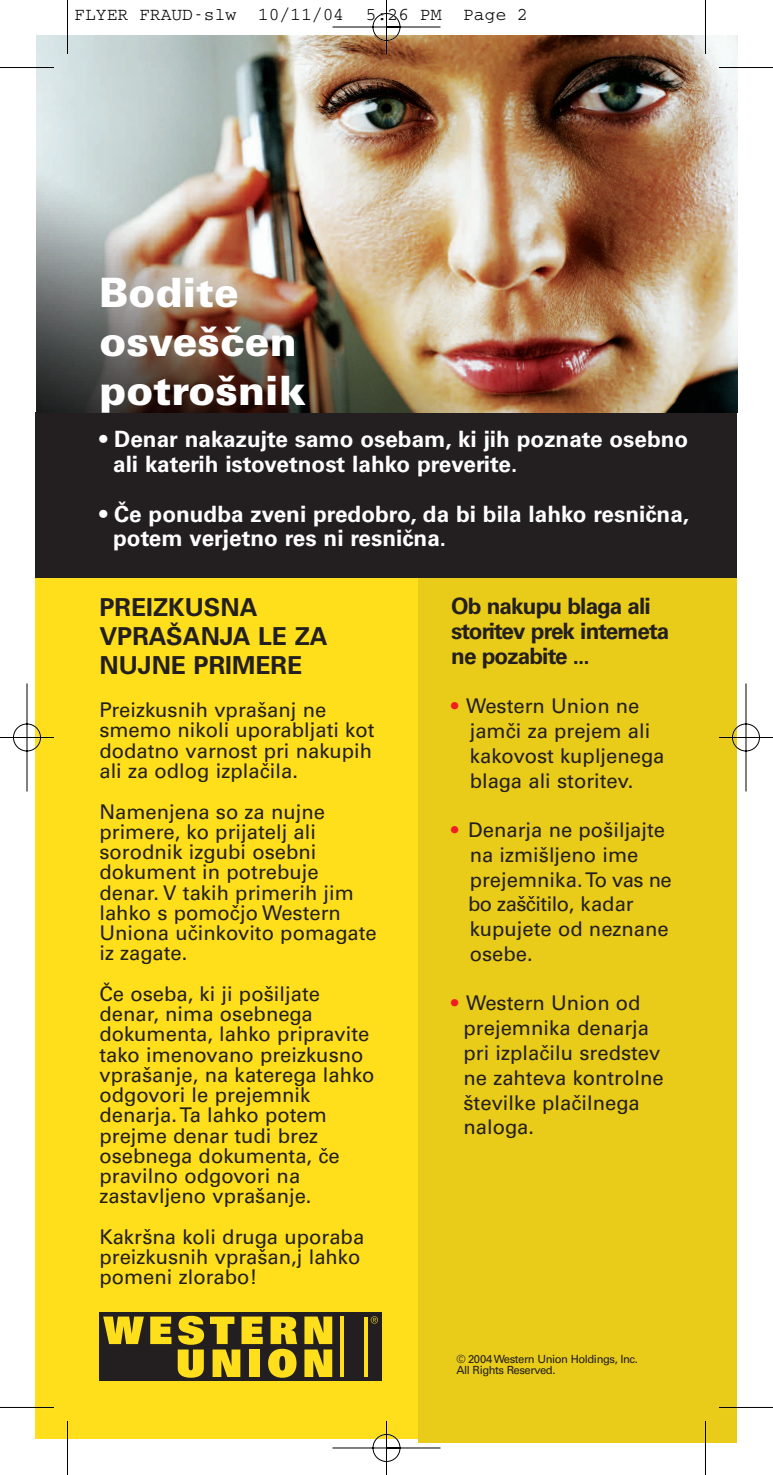
<style>
.page{position:relative;width:773px;height:1475px;background:#fff}
.page>*{position:absolute;margin:0;border:0;box-sizing:border-box;transform-origin:0 0}
.t1{font:900 40.5px/48.6px "Univers CE";color:#fff}
.t2{font:700 24.75px/29.2px "Univers CE";color:#231f20}
.t3{font:700 22.5px/24.8px "Univers CE";color:#fff}
.t4{font:700 22.5px/24.8px "Univers CE";letter-spacing:-.04em;color:#231f20}
.t5{font:500 20.25px/20.2px "Univers CE";color:#231f20}
.t6{font:18px "Courier";color:#000}
.t7{font:500 11.25px/11.2px "Univers CE";letter-spacing:-.04em;color:#231f20}
.s1{color:#ee1d23}
</style>
<div class="page">
<img style="left:0;top:0;width:773px;height:1474px">
<p class="t6" style="left:74px;top:9px;width:455px">FLYER FRAUD-slw 10/11/04 5:26 PM Page 2</p>
<h1 class="t1" style="left:99px;top:272px;width:208px">Bodite osveščen potrošnik</h1>
<p class="t3" style="left:113px;top:429px;width:577px;text-indent:-14px">• Denar nakazujte samo osebam, ki jih poznate osebno ali katerih istovetnost lahko preverite.</p>
<p class="t3" style="left:113px;top:503px;width:577px;text-indent:-14px">• Če ponudba zveni predobro, da bi bila lahko resnična, potem verjetno res ni resnična.</p>
<p class="t2" style="left:99px;top:594px;width:230px">PREIZKUSNA<br>VPRAŠANJA LE ZA<br>NUJNE PRIMERE</p>
<p class="t5" style="left:99px;top:701px;width:277px">Preizkusnih vprašanj ne smemo nikoli uporabljati kot dodatno varnost pri nakupih ali za odlog izplačila.</p>
<p class="t5" style="left:99px;top:803px;width:279px">Namenjena so za nujne primere, ko prijatelj ali sorodnik izgubi osebni dokument in potrebuje denar. V takih primerih jim lahko s pomočjo Western<br>Uniona učinkovito pomagate iz zagate.</p>
<p class="t5" style="left:99px;top:985px;width:277px">Če oseba, ki ji pošiljate denar, nima osebnega dokumenta, lahko pripravite tako imenovano preizkusno vprašanje, na katerega lahko odgovori le prejemnik denarja. Ta lahko potem prejme denar tudi brez osebnega dokumenta, če pravilno odgovori na zastavljeno vprašanje.</p>
<p class="t5" style="left:99px;top:1228px;width:266px">Kakršna koli druga uporaba preizkusnih vprašan,j lahko pomeni zlorabo!</p>
<p class="t4" style="left:451px;top:596px;width:220px">Ob nakupu blaga ali storitev prek interneta ne pozabite ...</p>
<p class="t5" style="left:470px;top:695px;width:196px;line-height:24.8px;text-indent:-19px"><span class="s1">•</span> Western Union ne jamči za prejem ali kakovost kupljenega blaga ali storitev.</p>
<p class="t5" style="left:468px;top:819px;width:205px;line-height:24.8px;text-indent:-17px"><span class="s1">•</span> Denarja ne pošiljajte na izmišljeno ime prejemnika. To vas ne bo zaščitilo, kadar kupujete od neznane osebe.</p>
<p class="t5" style="left:463px;top:992px;width:202px;line-height:24.8px;text-indent:-12px"><span class="s1">•</span> Western Union od prejemnika denarja pri izplačilu sredstev ne zahteva kontrolne številke plačilnega naloga.</p>
<p class="t7" style="left:456px;top:1354px;width:183px">© 2004 Western Union Holdings, Inc.<br>All Rights Reserved.</p>
</div>
